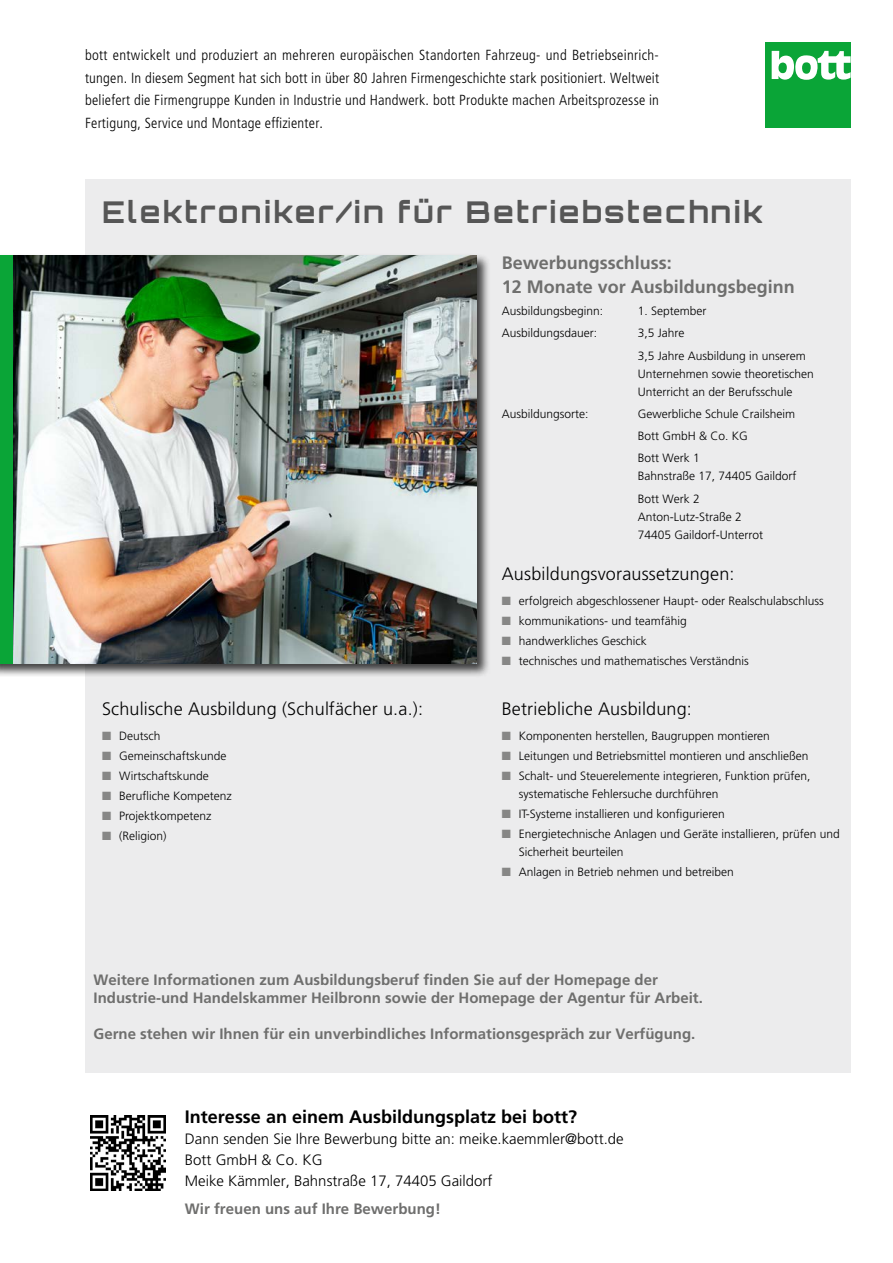
<style>
.page{position:relative;width:893px;height:1263px;background:#fff}
.page>*{position:absolute;margin:0;border:0;box-sizing:border-box;transform-origin:0 0}
.t1{font:700 30px "Orbitron";letter-spacing:.075em;color:#565656}
.t2{font:300 18px "Frutiger LT Pro";letter-spacing:.01em;color:#000}
.t3{font:700 18px/24px "Frutiger LT Pro";color:#6f6f6e}
.t4{font:700 18px "Frutiger LT Pro";color:#000}
.t5{font:700 15px/18px "Frutiger LT Pro";color:#6f6f6e}
.t6{font:300 15px/21px "Frutiger LT Pro";color:#000}
.t7{font:300 condensed 14.7px/22.5px "Frutiger LT Pro";letter-spacing:.015em;color:#000;text-align:justify}
.t8{font:300 12px/22.2px "Frutiger LT Pro";color:#000}
.s1{color:#878786}
</style>
<div class="page">
<div style="left:85px;top:179px;width:765px;height:893px;background:#ececed"></div>
<div style="left:0;top:253px;width:490px;height:424px;background:#000;opacity:.75"></div>
<img style="left:13px;top:255px;width:463px;height:408px">
<div style="left:765px;top:43px;width:85px;height:85px;background:#0aa537"></div>
<svg style="left:772px;top:51px;width:78px;height:29px"></svg>
<div style="left:0;top:255px;width:13px;height:408px;background:#0aa537"></div>
<img style="left:90px;top:1115px;width:75px;height:75px">
<p class="t7" style="left:85px;top:44px;width:576px">bott entwickelt und produziert an mehreren europäischen Standorten Fahrzeug- und Betriebseinrich&shy;tungen. In diesem Segment hat sich bott in über 80 Jahren Firmengeschichte stark positioniert. Weltweit beliefert die Firmengruppe Kunden in Industrie und Handwerk. bott Produkte machen Arbeitsprozesse in Fertigung, Service und Montage effizienter.</p>
<h1 class="t1" style="left:102px;top:194px;width:662px">Elektroniker/in für Betriebstechnik</h1>
<h2 class="t3" style="left:502px;top:250px;width:295px">Bewerbungsschluss:<br>12 Monate vor Ausbildungsbeginn</h2>
<p class="t8" style="left:502px;top:300px;width:103px">Ausbildungsbeginn:</p>
<p class="t8" style="left:638px;top:300px;width:70px">1. September</p>
<p class="t8" style="left:502px;top:322px;width:97px">Ausbildungsdauer:</p>
<p class="t8" style="left:638px;top:322px;width:170px">3,5 Jahre<br>3,5 Jahre Ausbildung in unserem</p>
<p class="t8" style="left:638px;top:365px;width:178px;line-height:18px">Unternehmen sowie theoretischen<br>Unterricht an der Berufsschule</p>
<p class="t8" style="left:502px;top:403px;width:88px">Ausbildungsorte:</p>
<p class="t8" style="left:638px;top:403px;width:159px">Gewerbliche Schule Crailsheim<br>Bott GmbH &amp; Co. KG<br>Bott Werk 1</p>
<p class="t8" style="left:638px;top:465px;width:160px">Bahnstraße 17, 74405 Gaildorf<br>Bott Werk 2</p>
<p class="t8" style="left:638px;top:508px;width:127px;line-height:18px">Anton-Lutz-Straße 2<br>74405 Gaildorf-Unterrot</p>
<h2 class="t2" style="left:102px;top:698px;width:322px">Schulische Ausbildung (Schulfächer u.a.):</h2>
<p class="t8" style="left:102px;top:724px;width:60px"><span class="s1">■</span> Deutsch</p>
<p class="t8" style="left:102px;top:744px;width:126px"><span class="s1">■</span> Gemeinschaftskunde</p>
<p class="t8" style="left:102px;top:765px;width:108px"><span class="s1">■</span> Wirtschaftskunde</p>
<p class="t8" style="left:102px;top:785px;width:131px"><span class="s1">■</span> Berufliche Kompetenz</p>
<p class="t8" style="left:102px;top:805px;width:111px"><span class="s1">■</span> Projektkompetenz</p>
<p class="t8" style="left:102px;top:825px;width:66px"><span class="s1">■</span> (Religion)</p>
<h2 class="t2" style="left:502px;top:563px;width:234px">Ausbildungsvoraussetzungen:</h2>
<p class="t8" style="left:502px;top:589px;width:324px"><span class="s1">■</span> erfolgreich abgeschlossener Haupt- oder Realschulabschluss</p>
<p class="t8" style="left:502px;top:609px;width:187px"><span class="s1">■</span> kommunikations- und teamfähig</p>
<p class="t8" style="left:502px;top:630px;width:147px"><span class="s1">■</span> handwerkliches Geschick</p>
<p class="t8" style="left:502px;top:650px;width:249px"><span class="s1">■</span> technisches und mathematisches Verständnis</p>
<h2 class="t2" style="left:502px;top:698px;width:192px">Betriebliche Ausbildung:</h2>
<p class="t8" style="left:502px;top:724px;width:270px"><span class="s1">■</span> Komponenten herstellen, Baugruppen montieren</p>
<p class="t8" style="left:502px;top:744px;width:308px"><span class="s1">■</span> Leitungen und Betriebsmittel montieren und anschließen</p>
<p class="t8" style="left:519px;top:767px;width:293px;line-height:18px;text-indent:-17px"><span class="s1">■</span> Schalt- und Steuerelemente integrieren, Funktion prüfen, systematische Fehlersuche durchführen</p>
<p class="t8" style="left:502px;top:803px;width:225px"><span class="s1">■</span> IT-Systeme installieren und konfigurieren</p>
<p class="t8" style="left:519px;top:825px;width:323px;line-height:18px;text-indent:-17px"><span class="s1">■</span> Energietechnische Anlagen und Geräte installieren, prüfen und<br>Sicherheit beurteilen</p>
<p class="t8" style="left:502px;top:861px;width:234px"><span class="s1">■</span> Anlagen in Betrieb nehmen und betreiben</p>
<p class="t5" style="left:94px;top:971px;width:611px">Weitere Informationen zum Ausbildungsberuf finden Sie auf der Homepage der<br>Industrie-und Handelskammer Heilbronn sowie der Homepage der Agentur für Arbeit.</p>
<p class="t5" style="left:94px;top:1025px;width:603px">Gerne stehen wir Ihnen für ein unverbindliches Informationsgespräch zur Verfügung.</p>
<h2 class="t4" style="left:185px;top:1106px;width:394px">Interesse an einem Ausbildungsplatz bei bott?</h2>
<p class="t6" style="left:185px;top:1129px;width:440px">Dann senden Sie Ihre Bewerbung bitte an: meike.kaemmler@bott.de<br>Bott GmbH &amp; Co. KG<br>Meike Kämmler, Bahnstraße 17, 74405 Gaildorf</p>
<p class="t5" style="left:185px;top:1200px;width:257px">Wir freuen uns auf Ihre Bewerbung!</p>
</div>
